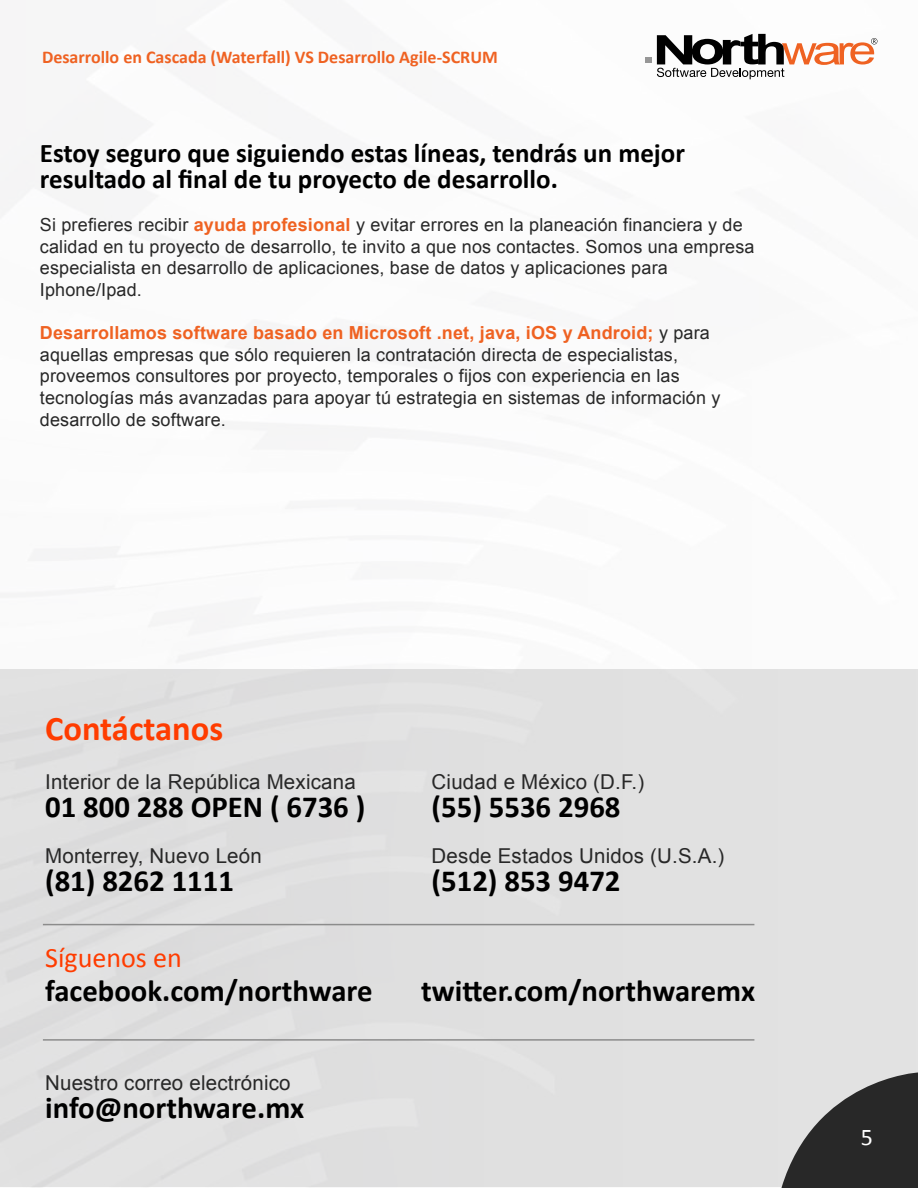
<style>
.page{position:relative;width:918px;height:1188px;background:#fff}
.page>*{position:absolute;margin:0;border:0;box-sizing:border-box;transform-origin:0 0}
.t1{font:700 34.65px "Calibri";color:#ff3c00}
.t2{font:700 30.75px "Calibri";color:#000}
.t3{font:28.05px "Calibri";color:#ff3c00}
.t4{font:700 27px/25.5px "Calibri";color:#000}
.t5{font:24px "Calibri";color:#fff}
.t6{font:20.55px "Arial";letter-spacing:.01em;color:#282828}
.t7{font:18px/21.6px "Arial";letter-spacing:.01em;color:#282828}
.t8{font:700 18px "Calibri";color:#ef6222}
.s1{font-weight:700;color:#ef6222}
</style>
<div class="page">
<svg style="left:781px;top:1073px;width:137px;height:115px;background:#5d5d5d"></svg>
<svg style="left:645px;top:58px;width:6px;height:5px"></svg>
<svg style="left:657px;top:34px;width:220px;height:45px"></svg>
<hr style="left:43px;top:924px;width:711px;height:1px;background:#8c8c8c">
<hr style="left:43px;top:1039px;width:711px;height:2px;background:#8c8c8c">
<p class="t8" style="left:42px;top:46px;width:457px">Desarrollo en Cascada (Waterfall) VS Desarrollo Agile-SCRUM</p>
<h3 class="t4" style="left:40px;top:141px;width:647px">Estoy seguro que siguiendo estas líneas, tendrás un mejor resultado al final de tu proyecto de desarrollo.</h3>
<p class="t7" style="left:40px;top:214px;width:716px">Si prefieres recibir <span class="s1">ayuda profesional</span> y evitar errores en la planeación financiera y de calidad en tu proyecto de desarrollo, te invito a que nos contactes. Somos una empresa especialista en desarrollo de aplicaciones, base de datos y aplicaciones para Iphone/Ipad.</p>
<p class="t7" style="left:40px;top:322px;width:682px"><span class="s1">Desarrollamos software basado en Microsoft .net, java, iOS y Android;</span> y para aquellas empresas que sólo requieren la contratación directa de especialistas, proveemos consultores por proyecto, temporales o fijos con experiencia en las tecnologías más avanzadas para apoyar tú estrategia en sistemas de información y desarrollo de software.</p>
<h1 class="t1" style="left:45px;top:706px;width:180px">Contáctanos</h1>
<p class="t6" style="left:45px;top:768px;width:312px">Interior de la República Mexicana</p>
<h2 class="t2" style="left:45px;top:787px;width:322px">01 800 288 OPEN ( 6736 )</h2>
<p class="t6" style="left:45px;top:842px;width:218px">Monterrey, Nuevo León</p>
<h2 class="t2" style="left:45px;top:861px;width:190px">(81) 8262 1111</h2>
<h3 class="t3" style="left:45px;top:940px;width:138px">Síguenos en</h3>
<p class="t6" style="left:432px;top:768px;width:214px">Ciudad e México (D.F.)</p>
<h2 class="t2" style="left:432px;top:787px;width:190px">(55) 5536 2968</h2>
<p class="t6" style="left:432px;top:842px;width:294px">Desde Estados Unidos (U.S.A.)</p>
<h2 class="t2" style="left:432px;top:861px;width:190px">(512) 853 9472</h2>
<h2 class="t2" style="left:45px;top:971px;width:329px">facebook.com/northware</h2>
<h2 class="t2" style="left:421px;top:971px;width:335px">twitter.com/northwaremx</h2>
<p class="t6" style="left:45px;top:1069px;width:247px">Nuestro correo electrónico</p>
<h2 class="t2" style="left:45px;top:1088px;width:261px">info@northware.mx</h2>
<h3 class="t5" style="left:861px;top:1122px;width:14px">5</h3>
</div>
